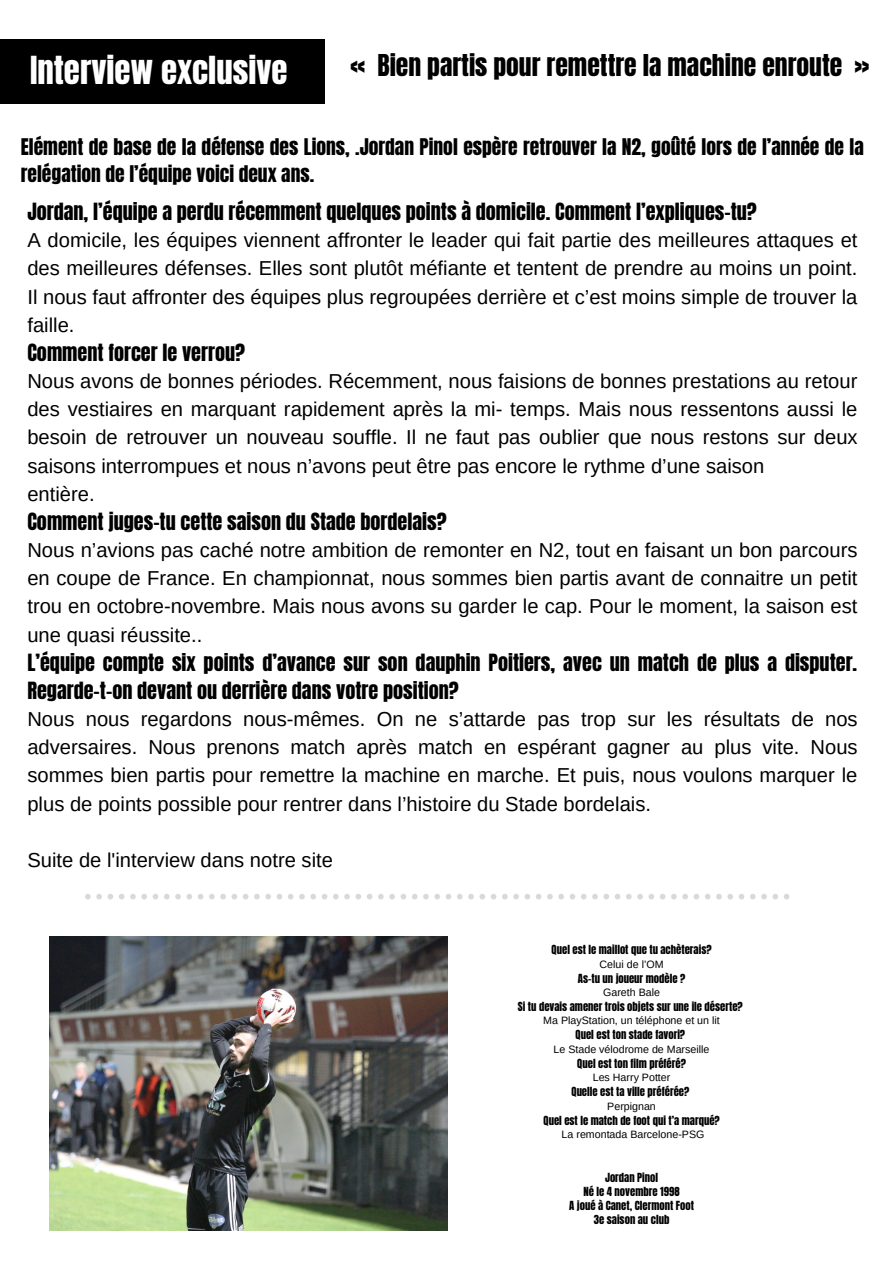
<style>
.page{position:relative;width:894px;height:1264px;background:#fff}
.page>*{position:absolute;margin:0;border:0;box-sizing:border-box;transform-origin:0 0}
.t1{font:32.85px "Anton";color:#fff}
.t2{font:25.65px "Anton";color:#000}
.t3{font:20.1px/28.2px "Arimo";color:#000;text-align:justify}
.t4{font:20.1px/28.2px "Anton";color:#000}
.t5{font:19.5px/27px "Anton";color:#000}
.t6{font:10.65px "Anton";color:#000}
.t7{font:10.65px "Arimo";color:#000}
</style>
<div class="page">
<div style="left:0;top:39px;width:324px;height:65px;background:#000"></div>
<svg style="left:85px;top:894px;width:704px;height:5px"></svg>
<img style="left:50px;top:936px;width:397px;height:294px">
<p class="t1" style="left:30px;top:47px;width:259px">Interview exclusive</p>
<p class="t2" style="left:350px;top:47px;width:520px">« Bien partis pour remettre la machine enroute »</p>
<p class="t5" style="left:21px;top:133px;width:844px">Elément de base de la défense des Lions, .Jordan Pinol espère retrouver la N2, goûté lors de l’année de la relégation de l’équipe voici deux ans.</p>
<p class="t4" style="left:27px;top:198px;width:730px">Jordan, l’équipe a perdu récemment quelques points à domicile. Comment l’expliques-tu?</p>
<p class="t3" style="left:27px;top:226px;width:831px">A domicile, les équipes viennent affronter le leader qui fait partie des meilleures attaques et des meilleures défenses. Elles sont plutôt méfiante et tentent de prendre au moins un point.<br>Il nous faut affronter des équipes plus regroupées derrière et c’est moins simple de trouver la faille.</p>
<p class="t4" style="left:27px;top:339px;width:219px">Comment forcer le verrou?</p>
<p class="t3" style="left:27px;top:367px;width:831px">Nous avons de bonnes périodes. Récemment, nous faisions de bonnes prestations au retour des vestiaires en marquant rapidement après la mi- temps. Mais nous ressentons aussi le besoin de retrouver un nouveau souffle. Il ne faut pas oublier que nous restons sur deux saisons interrompues et nous n’avons peut être pas encore le rythme d’une saison</p>
<p class="t3" style="left:27px;top:479px;width:69px">entière.</p>
<p class="t4" style="left:27px;top:508px;width:420px">Comment juges-tu cette saison du Stade bordelais?</p>
<p class="t3" style="left:27px;top:536px;width:831px">Nous n’avions pas caché notre ambition de remonter en N2, tout en faisant un bon parcours en coupe de France. En championnat, nous sommes bien partis avant de connaitre un petit trou en octobre-novembre. Mais nous avons su garder le cap. Pour le moment, la saison est une quasi réussite..</p>
<p class="t4" style="left:27px;top:648px;width:831px">L’équipe compte six points d’avance sur son dauphin Poitiers, avec un match de plus a disputer.<br>Regarde-t-on devant ou derrière dans votre position?</p>
<p class="t3" style="left:27px;top:705px;width:831px">Nous nous regardons nous-mêmes. On ne s’attarde pas trop sur les résultats de nos adversaires. Nous prenons match après match en espérant gagner au plus vite. Nous sommes bien partis pour remettre la machine en marche. Et puis, nous voulons marquer le plus de points possible pour rentrer dans l’histoire du Stade bordelais.</p>
<p class="t3" style="left:27px;top:845px;width:307px">Suite de l'interview dans notre site</p>
<p class="t6" style="left:551px;top:942px;width:161px">Quel est le maillot que tu achèterais?</p>
<p class="t7" style="left:599px;top:957px;width:65px">Celui de l’OM</p>
<p class="t6" style="left:577px;top:970px;width:109px">As-tu un joueur modèle ?</p>
<p class="t7" style="left:603px;top:986px;width:58px">Gareth Bale</p>
<p class="t6" style="left:518px;top:998px;width:226px">Si tu devais amener trois objets sur une ile déserte?</p>
<p class="t7" style="left:543px;top:1014px;width:178px">Ma PlayStation, un téléphone et un lit</p>
<p class="t6" style="left:575px;top:1027px;width:111px">Quel est ton stade favori?</p>
<p class="t7" style="left:553px;top:1043px;width:157px">Le Stade vélodrome de Marseille</p>
<p class="t6" style="left:577px;top:1055px;width:110px">Quel est ton film préféré?</p>
<p class="t7" style="left:592px;top:1071px;width:79px">Les Harry Potter</p>
<p class="t6" style="left:571px;top:1084px;width:119px">Quelle est ta ville préférée?</p>
<p class="t7" style="left:607px;top:1100px;width:50px">Perpignan</p>
<p class="t6" style="left:543px;top:1112px;width:178px">Quel est le match de foot qui t’a marqué?</p>
<p class="t7" style="left:561px;top:1128px;width:144px">La remontada Barcelone-PSG</p>
<p class="t6" style="left:605px;top:1169px;width:55px">Jordan Pinol</p>
<p class="t6" style="left:583px;top:1183px;width:98px">Né le 4 novembre 1998</p>
<p class="t6" style="left:569px;top:1197px;width:126px">A joué à Canet, Clermont Foot</p>
<p class="t6" style="left:593px;top:1212px;width:77px">3e saison au club</p>
</div>
